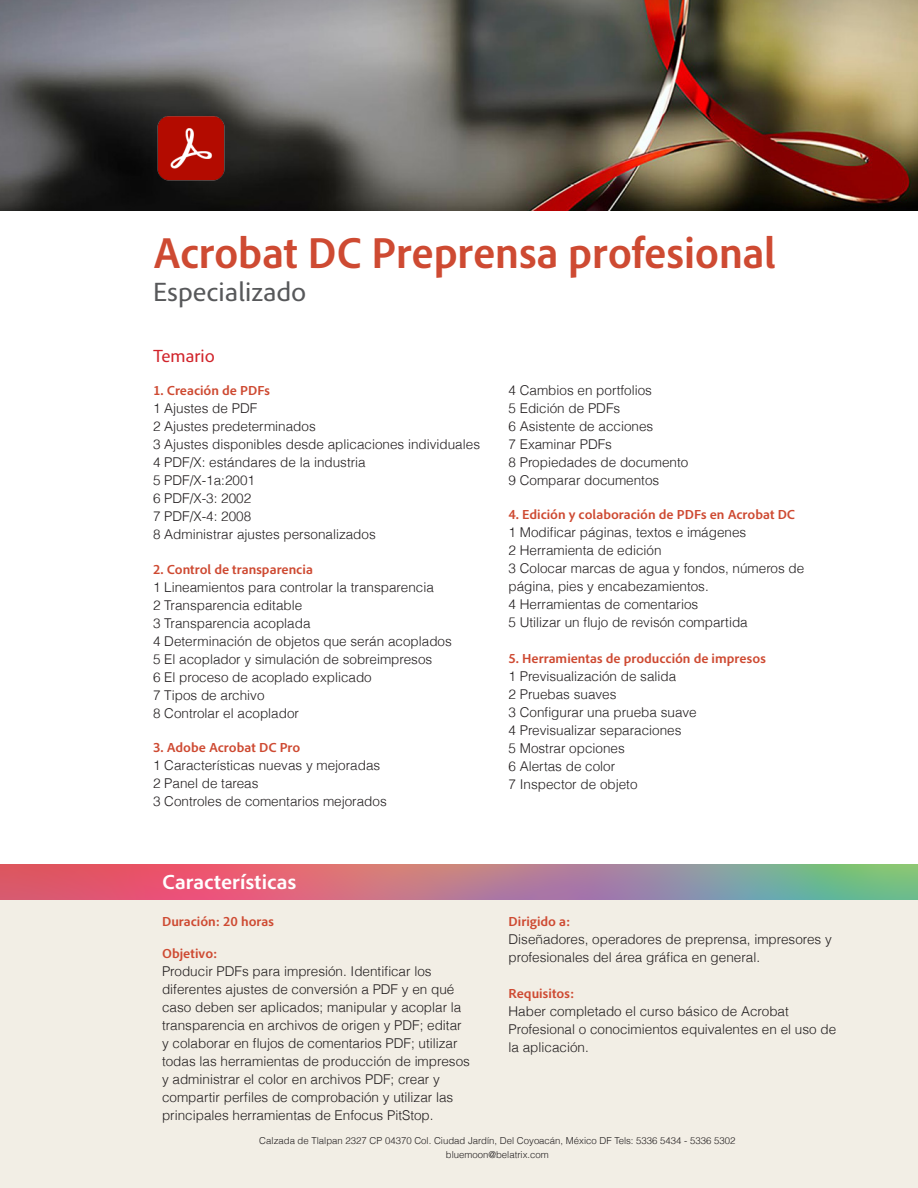
<style>
.page{position:relative;width:918px;height:1188px;background:#fff}
.page>*{position:absolute;margin:0;border:0;box-sizing:border-box;transform-origin:0 0}
.TituloMain{font:700 semi-condensed 45px "Adobe Clean";letter-spacing:-.005em;color:#ce4a32}
.nivel{font:27px "Adobe Clean";letter-spacing:.005em;color:#57585a}
.t1{font:700 21px "Adobe Clean";letter-spacing:.005em;color:#fff}
.t2{font:18px "Adobe Clean";color:#d1232a}
.Cuerpo_de_texto{font:300 13.5px/18px "Helvetica";color:#231f20}
.Subtitulos_temario_c{font:700 13.5px "Adobe Clean";color:#ce4a32}
.t3{font:300 9.6px/13.6px "Helvetica";color:#231f20;text-align:center}
</style>
<div class="page">
<div style="left:0;top:865px;width:918px;height:323px;background:#f2eee5"></div>
<svg style="left:0;top:865px;width:918px;height:34px;background:#b77d87"></svg>
<img style="left:0;top:0;width:918px;height:211px">
<img style="left:153px;top:113px;width:75px;height:75px">
<p class="TituloMain" style="left:153px;top:225px;width:625px">Acrobat DC Preprensa profesional</p>
<p class="nivel" style="left:153px;top:275px;width:155px">Especializado</p>
<h3 class="t2" style="left:153px;top:344px;width:63px">Temario</h3>
<p class="Subtitulos_temario_c" style="left:153px;top:382px;width:119px">1. Creación de PDFs</p>
<p class="Cuerpo_de_texto" style="left:153px;top:399px;width:106px">1 Ajustes de PDF</p>
<p class="Cuerpo_de_texto" style="left:153px;top:417px;width:164px">2 Ajustes predeterminados</p>
<p class="Cuerpo_de_texto" style="left:153px;top:435px;width:329px">3 Ajustes disponibles desde aplicaciones individuales</p>
<p class="Cuerpo_de_texto" style="left:153px;top:453px;width:214px">4 PDF/X: estándares de la industria</p>
<p class="Cuerpo_de_texto" style="left:153px;top:471px;width:104px">5 PDF/X-1a:2001</p>
<p class="Cuerpo_de_texto" style="left:153px;top:489px;width:100px">6 PDF/X-3: 2002</p>
<p class="Cuerpo_de_texto" style="left:153px;top:507px;width:100px">7 PDF/X-4: 2008</p>
<p class="Cuerpo_de_texto" style="left:153px;top:525px;width:224px">8 Administrar ajustes personalizados</p>
<p class="Subtitulos_temario_c" style="left:153px;top:560px;width:162px">2. Control de transparencia</p>
<p class="Cuerpo_de_texto" style="left:153px;top:577px;width:282px">1 Lineamientos para controlar la transparencia</p>
<p class="Cuerpo_de_texto" style="left:153px;top:595px;width:151px">2 Transparencia editable</p>
<p class="Cuerpo_de_texto" style="left:153px;top:613px;width:159px">3 Transparencia acoplada</p>
<p class="Cuerpo_de_texto" style="left:153px;top:631px;width:300px">4 Determinación de objetos que serán acoplados</p>
<p class="Cuerpo_de_texto" style="left:153px;top:649px;width:281px">5 El acoplador y simulación de sobreimpresos</p>
<p class="Cuerpo_de_texto" style="left:153px;top:667px;width:220px">6 El proceso de acoplado explicado</p>
<p class="Cuerpo_de_texto" style="left:153px;top:685px;width:113px">7 Tipos de archivo</p>
<p class="Cuerpo_de_texto" style="left:153px;top:703px;width:148px">8 Controlar el acoplador</p>
<p class="Subtitulos_temario_c" style="left:153px;top:738px;width:149px">3. Adobe Acrobat DC Pro</p>
<p class="Cuerpo_de_texto" style="left:153px;top:755px;width:229px">1 Características nuevas y mejoradas</p>
<p class="Cuerpo_de_texto" style="left:153px;top:773px;width:107px">2 Panel de tareas</p>
<p class="Cuerpo_de_texto" style="left:153px;top:791px;width:235px">3 Controles de comentarios mejorados</p>
<h3 class="t1" style="left:162px;top:868px;width:136px">Características</h3>
<p class="Subtitulos_temario_c" style="left:162px;top:913px;width:113px">Duración: 20 horas</p>
<p class="Subtitulos_temario_c" style="left:162px;top:944px;width:57px">Objetivo:</p>
<p class="Cuerpo_de_texto" style="left:162px;top:961px;width:309px">Producir PDFs para impresión. Identificar los diferentes ajustes de conversión a PDF y en qué caso deben ser aplicados; manipular y acoplar la transparencia en archivos de origen y PDF; editar y colaborar en flujos de comentarios PDF; utilizar todas las herramientas de producción de impresos y administrar el color en archivos PDF; crear y compartir perfiles de comprobación y utilizar las principales herramientas de Enfocus PitStop.</p>
<p class="Cuerpo_de_texto" style="left:508px;top:381px;width:145px">4 Cambios en portfolios</p>
<p class="Cuerpo_de_texto" style="left:508px;top:399px;width:113px">5 Edición de PDFs</p>
<p class="Cuerpo_de_texto" style="left:508px;top:417px;width:146px">6 Asistente de acciones</p>
<p class="Cuerpo_de_texto" style="left:508px;top:435px;width:105px">7 Examinar PDFs</p>
<p class="Cuerpo_de_texto" style="left:508px;top:453px;width:181px">8 Propiedades de documento</p>
<p class="Cuerpo_de_texto" style="left:508px;top:471px;width:152px">9 Comparar documentos</p>
<p class="Subtitulos_temario_c" style="left:508px;top:506px;width:288px">4. Edición y colaboración de PDFs en Acrobat DC</p>
<p class="Cuerpo_de_texto" style="left:508px;top:523px;width:239px">1 Modificar páginas, textos e imágenes</p>
<p class="Cuerpo_de_texto" style="left:508px;top:541px;width:155px">2 Herramienta de edición</p>
<p class="Cuerpo_de_texto" style="left:508px;top:559px;width:297px">3 Colocar marcas de agua y fondos, números de página, pies y encabezamientos.</p>
<p class="Cuerpo_de_texto" style="left:508px;top:595px;width:191px">4 Herramientas de comentarios</p>
<p class="Cuerpo_de_texto" style="left:508px;top:613px;width:241px">5 Utilizar un flujo de revisón compartida</p>
<p class="Subtitulos_temario_c" style="left:508px;top:650px;width:259px">5. Herramientas de producción de impresos</p>
<p class="Cuerpo_de_texto" style="left:508px;top:667px;width:169px">1 Previsualización de salida</p>
<p class="Cuerpo_de_texto" style="left:508px;top:685px;width:110px">2 Pruebas suaves</p>
<p class="Cuerpo_de_texto" style="left:508px;top:703px;width:190px">3 Configurar una prueba suave</p>
<p class="Cuerpo_de_texto" style="left:508px;top:721px;width:175px">4 Previsualizar separaciones</p>
<p class="Cuerpo_de_texto" style="left:508px;top:739px;width:118px">5 Mostrar opciones</p>
<p class="Cuerpo_de_texto" style="left:508px;top:757px;width:108px">6 Alertas de color</p>
<p class="Cuerpo_de_texto" style="left:508px;top:775px;width:131px">7 Inspector de objeto</p>
<p class="Subtitulos_temario_c" style="left:509px;top:913px;width:63px">Dirigido a:</p>
<p class="Cuerpo_de_texto" style="left:509px;top:930px;width:325px">Diseñadores, operadores de preprensa, impresores y profesionales del área gráfica en general.</p>
<p class="Subtitulos_temario_c" style="left:509px;top:985px;width:67px">Requisitos:</p>
<p class="Cuerpo_de_texto" style="left:509px;top:1002px;width:329px">Haber completado el curso básico de Acrobat<br>Profesional o conocimientos equivalentes en el uso de la aplicación.</p>
<p class="t3" style="left:259px;top:1134px;width:478px">Calzada de Tlalpan 2327 CP 04370 Col. Ciudad Jardín, Del Coyoacán, México DF Tels: 5336 5434 - 5336 5302 bluemoon@belatrix.com</p>
</div>
